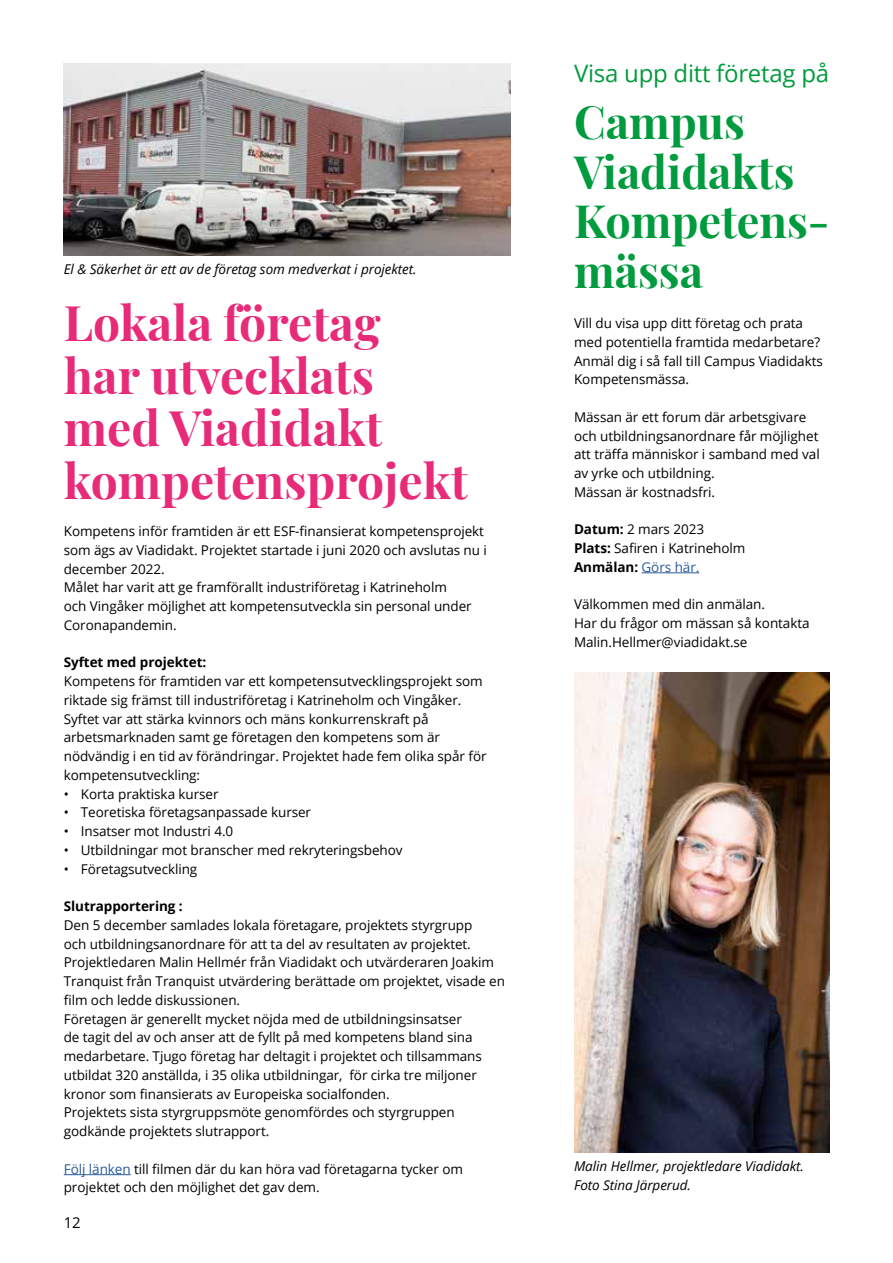
<style>
.page{position:relative;width:893px;height:1263px;background:#fff}
.page>*{position:absolute;margin:0;border:0;box-sizing:border-box;transform-origin:0 0}
.Rubrik_Playfair_36_p{font:48px "Playfair Display";color:#e72b78}
.Rubrik_Playfair_36_p-2{font:45px "Playfair Display";color:#009b3e}
.Underrubrik{font:24px "Open Sans";letter-spacing:-.01em;color:#009b3e}
.Paginering_vänster{font:15px "Open Sans";color:#000}
.Brödtext_1{font:13.5px/18.8px "Open Sans";letter-spacing:-.005em;color:#000}
.Brödtext_punkter{font:13.5px "Open Sans";letter-spacing:-.005em;color:#000}
.Bildtext{font:italic 13.5px "Open Sans";letter-spacing:-.005em;color:#000}
.Brödtext_1-2{font:700 13.5px "Open Sans";letter-spacing:-.005em;color:#000}
.s1{font-weight:700}
.s2{font-weight:400;color:#275b9b}
.s3{color:#275b9b}
</style>
<div class="page">
<hr style="left:642px;top:572px;width:57px;height:1px;background:#275b9b">
<hr style="left:64px;top:1174px;width:67px;height:1px;background:#275b9b">
<img style="left:574px;top:673px;width:255px;height:479px">
<img style="left:64px;top:64px;width:446px;height:191px">
<p class="Underrubrik" style="left:574px;top:57px;width:257px">Visa upp ditt företag på</p>
<p class="Rubrik_Playfair_36_p-2" style="left:574px;top:87px;width:172px">Campus</p>
<p class="Rubrik_Playfair_36_p-2" style="left:574px;top:136px;width:222px">Viadidakts</p>
<p class="Rubrik_Playfair_36_p-2" style="left:574px;top:186px;width:257px">Kompetens-</p>
<p class="Rubrik_Playfair_36_p-2" style="left:574px;top:235px;width:130px">mässa</p>
<p class="Brödtext_1" style="left:574px;top:313px;width:248px">Vill du visa upp ditt företag och prata med potentiella framtida medarbetare?</p>
<p class="Brödtext_1" style="left:574px;top:351px;width:250px">Anmäl dig i så fall till Campus Viadidakts<br>Kompetensmässa.</p>
<p class="Brödtext_1" style="left:574px;top:407px;width:247px">Mässan är ett forum där arbetsgivare och utbildningsanordnare får möjlighet att träffa människor i samband med val av yrke och utbildning.</p>
<p class="Brödtext_1" style="left:574px;top:482px;width:143px">Mässan är kostnadsfri.</p>
<p class="Brödtext_1" style="left:574px;top:520px;width:131px"><span class="s1">Datum:</span> 2 mars 2023</p>
<p class="Brödtext_1" style="left:574px;top:538px;width:173px"><span class="s1">Plats:</span> Safiren i Katrineholm</p>
<p class="Brödtext_1-2" style="left:574px;top:557px;width:127px">Anmälan: <span class="s2">Görs här.</span></p>
<p class="Brödtext_1" style="left:574px;top:595px;width:193px">Välkommen med din anmälan.</p>
<p class="Brödtext_1" style="left:574px;top:613px;width:237px">Har du frågor om mässan så kontakta<br>Malin.Hellmer@viadidakt.se</p>
<p class="Bildtext" style="left:64px;top:260px;width:354px">El &amp; Säkerhet är ett av de företag som medverkat i projektet.</p>
<p class="Rubrik_Playfair_36_p" style="left:64px;top:285px;width:318px">Lokala företag</p>
<p class="Rubrik_Playfair_36_p" style="left:64px;top:338px;width:312px">har utvecklats</p>
<p class="Rubrik_Playfair_36_p" style="left:64px;top:390px;width:320px">med Viadidakt</p>
<p class="Rubrik_Playfair_36_p" style="left:64px;top:443px;width:405px">kompetensprojekt</p>
<p class="Brödtext_1" style="left:64px;top:521px;width:425px">Kompetens inför framtiden är ett ESF-finansierat kompetensprojekt som ägs av Viadidakt. Projektet startade i juni 2020 och avslutas nu i december 2022.</p>
<p class="Brödtext_1" style="left:64px;top:578px;width:409px">Målet har varit att ge framförallt industriföretag i Katrineholm och Vingåker möjlighet att kompetensutveckla sin personal under<br>Coronapandemin.</p>
<p class="Brödtext_1-2" style="left:64px;top:653px;width:144px">Syftet med projektet:</p>
<p class="Brödtext_1" style="left:64px;top:671px;width:420px">Kompetens för framtiden var ett kompetensutvecklingsprojekt som riktade sig främst till industriföretag i Katrineholm och Vingåker.</p>
<p class="Brödtext_1" style="left:64px;top:709px;width:424px">Syftet var att stärka kvinnors och mäns konkurrenskraft på arbetsmarknaden samt ge företagen den kompetens som är nödvändig i en tid av förändringar. Projektet hade fem olika spår för kompetensutveckling:</p>
<p class="Brödtext_punkter" style="left:64px;top:784px;width:156px">• Korta praktiska kurser</p>
<p class="Brödtext_punkter" style="left:64px;top:803px;width:249px">• Teoretiska företagsanpassade kurser</p>
<p class="Brödtext_punkter" style="left:64px;top:822px;width:171px">• Insatser mot Industri 4.0</p>
<p class="Brödtext_punkter" style="left:64px;top:841px;width:340px">• Utbildningar mot branscher med rekryteringsbehov</p>
<p class="Brödtext_punkter" style="left:64px;top:859px;width:135px">• Företagsutveckling</p>
<p class="Brödtext_1-2" style="left:64px;top:897px;width:120px">Slutrapportering :</p>
<p class="Brödtext_1" style="left:64px;top:915px;width:443px">Den 5 december samlades lokala företagare, projektets styrgrupp<br>och utbildningsanordnare för att ta del av resultaten av projektet.<br>Projektledaren Malin Hellmér från Viadidakt och utvärderaren Joakim Tranquist från Tranquist utvärdering berättade om projektet, visade en film och ledde diskussionen.</p>
<p class="Brödtext_1" style="left:64px;top:1009px;width:420px">Företagen är generellt mycket nöjda med de utbildningsinsatser<br>de tagit del av och anser att de fyllt på med kompetens bland sina medarbetare. Tjugo företag har deltagit i projektet och tillsammans utbildat 320 anställda, i 35 olika utbildningar, för cirka tre miljoner kronor som finansierats av Europeiska socialfonden.</p>
<p class="Brödtext_1" style="left:64px;top:1103px;width:392px">Projektets sista styrgruppsmöte genomfördes och styrgruppen godkände projektets slutrapport.</p>
<p class="Brödtext_1" style="left:64px;top:1159px;width:401px"><span class="s3">Följ länken</span> till filmen där du kan höra vad företagarna tycker om projektet och den möjlighet det gav dem.</p>
<p class="Bildtext" style="left:574px;top:1157px;width:231px">Malin Hellmer, projektledare Viadidakt.</p>
<p class="Bildtext" style="left:574px;top:1176px;width:118px">Foto Stina Järperud.</p>
<p class="Paginering_vänster" style="left:64px;top:1212px;width:19px">12</p>
</div>
